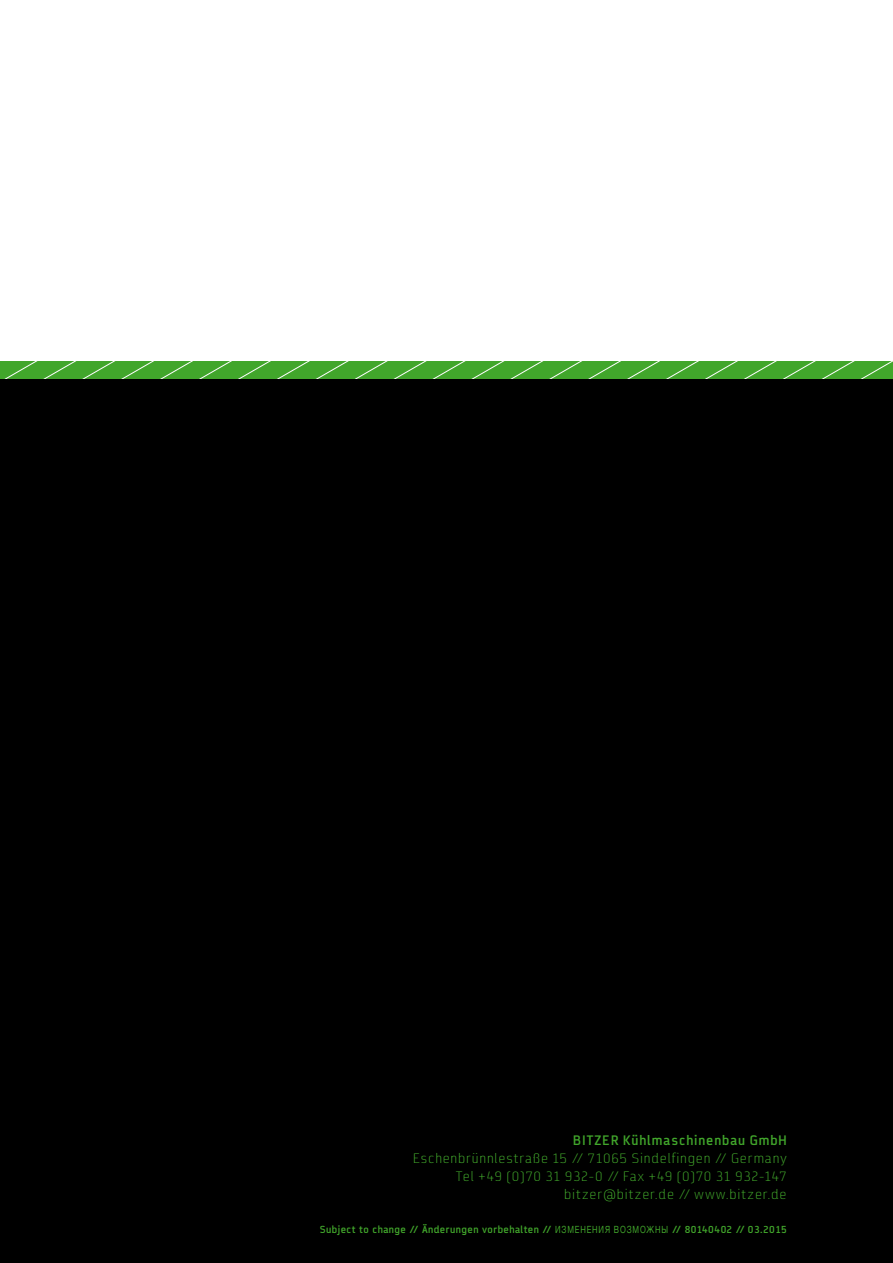
<style>
.page{position:relative;width:893px;height:1263px;background:#fff}
.page>*{position:absolute;margin:0;border:0;box-sizing:border-box;transform-origin:0 0}
.t1{font:300 12px/18px "AF Diwa";letter-spacing:.065em;color:#41a62b;text-align:right}
.t2{font:700 12px "AF Diwa";letter-spacing:.075em;color:#41a62b}
.t3{font:700 9px "AF Diwa";letter-spacing:.05em;color:#41a62b}
.s1{font-family:"Helvetica Neue";font-weight:400;font-size:9.9px}
</style>
<div class="page">
<div style="left:0;top:373px;width:893px;height:890px;background:#000"></div>
<svg style="left:0;top:361px;width:893px;height:17px;background:#4aaa35"></svg>
<p class="t2" style="left:573px;top:1133px;width:215px">Bitzer Kühlmaschinenbau GmbH</p>
<p class="t1" style="left:413px;top:1149px;width:375px">Eschenbrünnlestraße 15 // 71065 Sindelfingen // Germany<br>Tel +49 (0)70 31 932-0 // Fax +49 (0)70 31 932-147 bitzer@bitzer.de // www.bitzer.de</p>
<p class="t3" style="left:320px;top:1224px;width:468px">Subject to change // Änderungen vorbehalten // <span class="s1">Изменения возможны</span> // 80140402 // 03.2015</p>
</div>
